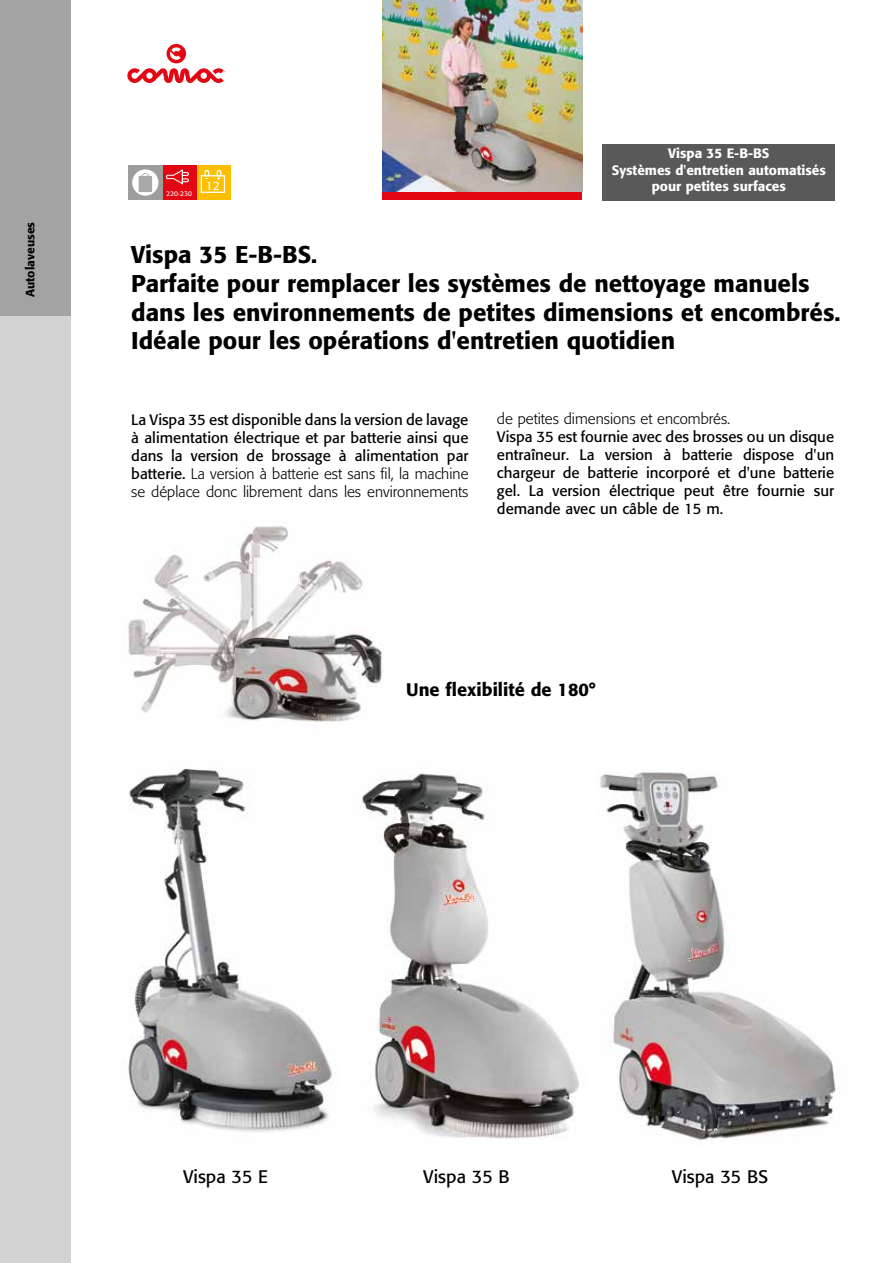
<style>
.page{position:relative;width:893px;height:1263px;background:#fff}
.page>*{position:absolute;margin:0;border:0;box-sizing:border-box;transform-origin:0 0}
.t1{font:500 24px/28.8px "Formata";color:#000}
.t2{font:18px "Formata";color:#000}
.t3{font:500 18px "Formata";color:#000}
.t4{font:15px/18px "Formata";color:#000;text-align:justify}
.t5{font:300 15px "Formata";color:#000}
.t6{font:500 13.5px/16.2px "Formata";color:#fff;text-align:center}
.t7{font:500 12px "Formata";color:#000}
.t8{font:12px "Formata";color:#fff}
.t9{font:6.75px "Formata";color:#fff}
.s1{font-weight:300}
</style>
<div class="page">
<img style="left:128px;top:525px;width:255px;height:197px">
<div style="left:0;top:204px;width:70px;height:1059px;background:#d3d3d3"></div>
<div style="left:0;top:0;width:70px;height:316px;background:#a3a3a3"></div>
<div style="left:382px;top:185px;width:200px;height:15px;background:#e30613"></div>
<img style="left:382px;top:0;width:200px;height:191px">
<img style="left:128px;top:768px;width:204px;height:364px">
<img style="left:360px;top:773px;width:220px;height:366px">
<img style="left:600px;top:772px;width:238px;height:370px">
<div style="left:196px;top:166px;width:34px;height:34px;background:#fcbe00"></div>
<div style="left:201px;top:175px;width:24px;height:18px;border:1px solid #fff"></div>
<svg style="left:204px;top:170px;width:18px;height:10px"></svg>
<div style="left:162px;top:166px;width:34px;height:34px;background:#e30613"></div>
<svg style="left:166px;top:169px;width:23px;height:16px"></svg>
<div style="left:128px;top:166px;width:34px;height:34px;background:#9d9d9c"></div>
<svg style="left:132px;top:169px;width:26px;height:27px"></svg>
<svg style="left:139px;top:173px;width:13px;height:19px"></svg>
<svg style="left:127px;top:68px;width:98px;height:15px"></svg>
<div style="left:167px;top:44px;width:19px;height:19px;background:#e30613;border-radius:50%"></div>
<svg style="left:170px;top:47px;width:11px;height:13px"></svg>
<div style="left:603px;top:144px;width:232px;height:57px;background:#595959"></div>
<p class="t7" style="left:23px;top:297px;width:77px;rotate:-90deg">Autolaveuses</p>
<p class="t9" style="left:166px;top:189px;width:27px">220-230</p>
<p class="t8" style="left:206px;top:178px;width:15px">12</p>
<p class="t6" style="left:612px;top:145px;width:216px">Vispa 35 E-B-BS<br>Systèmes d'entretien automatisés pour petites surfaces</p>
<h1 class="t1" style="left:131px;top:240px;width:711px">Vispa 35 E-B-BS.<br>Parfaite pour remplacer les systèmes de nettoyage manuels dans les environnements de petites dimensions et encombrés.<br>Idéale pour les opérations d'entretien quotidien</h1>
<p class="t4" style="left:131px;top:411px;width:339px">La Vispa 35 est disponible dans la version de lavage à alimentation électrique et par batterie ainsi que dans la version de brossage à alimentation par batterie. <span class="s1">La version à batterie est sans fil, la machine se déplace donc librement dans les environnements</span></p>
<p class="t5" style="left:497px;top:410px;width:235px">de petites dimensions et encombrés.</p>
<p class="t4" style="left:497px;top:428px;width:339px">Vispa 35 est fournie avec des brosses ou un disque entraîneur. La version à batterie dispose d'un chargeur de batterie incorporé et d'une batterie gel. La version électrique peut être fournie sur demande avec un câble de 15 m.</p>
<p class="t3" style="left:406px;top:679px;width:191px">Une flexibilité de 180°</p>
<p class="t2" style="left:183px;top:1165px;width:87px">Vispa 35 E</p>
<p class="t2" style="left:423px;top:1165px;width:88px">Vispa 35 B</p>
<p class="t2" style="left:672px;top:1165px;width:98px">Vispa 35 BS</p>
</div>
